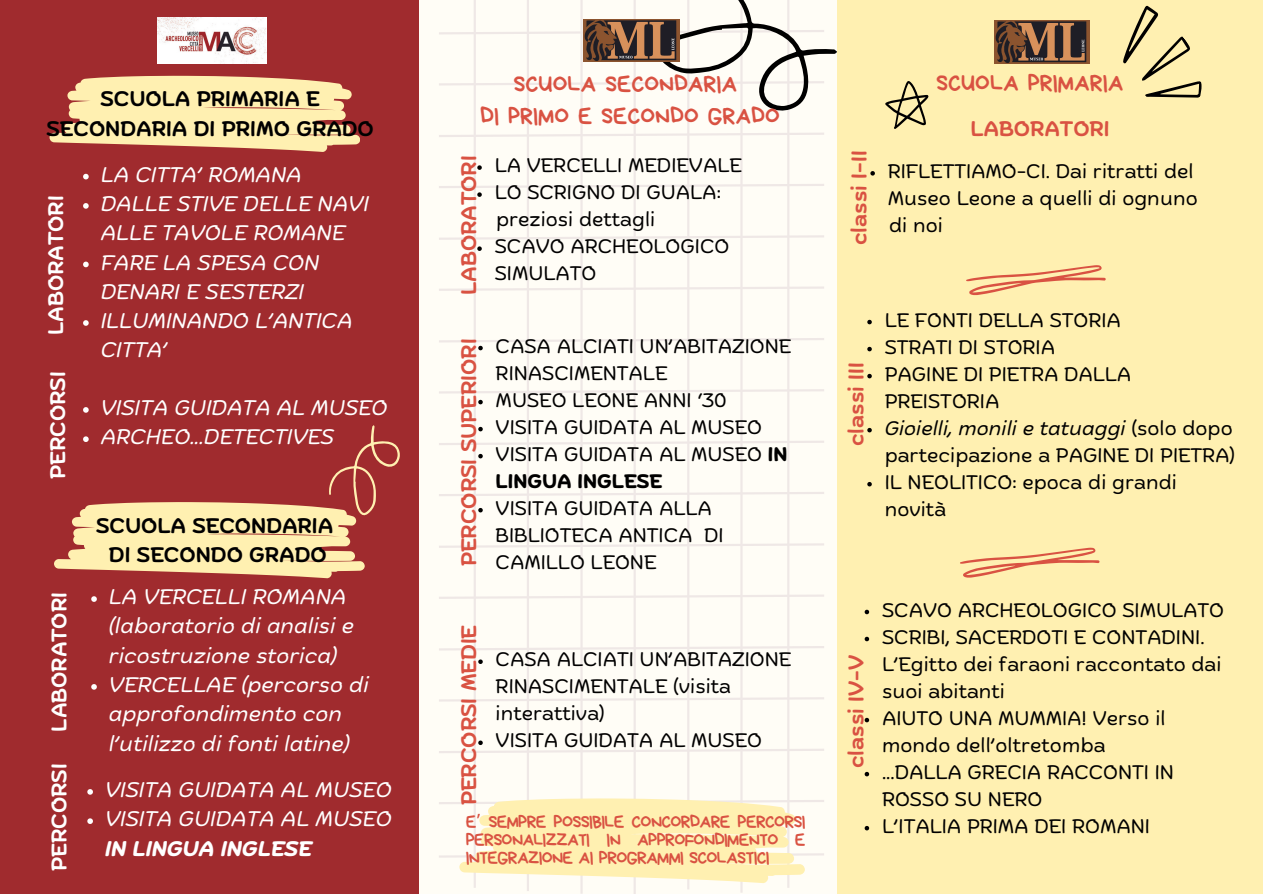
<style>
.page{position:relative;width:1263px;height:894px;background:#fff}
.page>*{position:absolute;margin:0;border:0;box-sizing:border-box;transform-origin:0 0}
.t1{font:24px/32.7px "Bryndan Write";color:#d95242;text-align:center}
.t2{font:italic 21px/29.2px "Biski";color:#fff}
.t3{font:600 21px "Biski";color:#d95242}
.t4{font:600 21px/29.2px "Biski";color:#000;text-align:center}
.t5{font:600 21px "Biski";color:#fff}
.t6{font:19.5px/27px "Biski";color:#000}
.t7{font:18px/18px "Bryndan Write";letter-spacing:-.04em;color:#d95242;text-align:justify}
.s1{font-weight:700}
.s2{font-family:"Noto Sans Gurmukhi"}
.s3{font-style:italic}
</style>
<div class="page">
<div style="left:0;top:0;width:1263px;height:893px;background:#fffdf6"></div>
<svg style="left:439px;top:286px;width:385px;height:5px"></svg>
<svg style="left:439px;top:389px;width:385px;height:5px"></svg>
<svg style="left:439px;top:440px;width:385px;height:5px"></svg>
<svg style="left:439px;top:492px;width:385px;height:4px"></svg>
<svg style="left:439px;top:543px;width:385px;height:5px"></svg>
<svg style="left:439px;top:594px;width:385px;height:5px"></svg>
<svg style="left:439px;top:646px;width:385px;height:5px"></svg>
<svg style="left:439px;top:697px;width:385px;height:5px"></svg>
<hr style="left:474px;top:0;width:2px;height:887px;background:#efe8e6">
<hr style="left:527px;top:0;width:2px;height:890px;background:#efe8e6">
<hr style="left:580px;top:0;width:3px;height:893px;background:#efe8e6">
<hr style="left:634px;top:0;width:2px;height:893px;background:#efe8e6">
<hr style="left:687px;top:0;width:2px;height:889px;background:#efe8e6">
<hr style="left:740px;top:0;width:3px;height:892px;background:#efe8e6">
<hr style="left:787px;top:0;width:2px;height:887px;background:#efe8e6">
<svg style="left:439px;top:0;width:398px;height:137px"></svg>
<div style="left:837px;top:0;width:426px;height:893px;background:#fff0b1"></div>
<div style="left:0;top:0;width:419px;height:893px;background:#a02b2e"></div>
<svg style="left:865px;top:609px;width:4px;height:5px"></svg>
<svg style="left:865px;top:636px;width:4px;height:5px"></svg>
<svg style="left:865px;top:717px;width:4px;height:5px"></svg>
<svg style="left:865px;top:771px;width:4px;height:5px"></svg>
<svg style="left:865px;top:826px;width:4px;height:4px"></svg>
<svg style="left:478px;top:659px;width:5px;height:4px"></svg>
<svg style="left:439px;top:740px;width:385px;height:13px"></svg>
<svg style="left:1123px;top:5px;width:79px;height:93px"></svg>
<svg style="left:885px;top:81px;width:44px;height:48px"></svg>
<img style="left:157px;top:17px;width:109px;height:46px">
<svg style="left:49px;top:76px;width:311px;height:76px"></svg>
<img style="left:584px;top:19px;width:95px;height:43px">
<svg style="left:439px;top:338px;width:385px;height:12px"></svg>
<svg style="left:478px;top:400px;width:5px;height:4px"></svg>
<svg style="left:478px;top:427px;width:5px;height:4px"></svg>
<svg style="left:478px;top:454px;width:5px;height:4px"></svg>
<svg style="left:478px;top:508px;width:5px;height:4px"></svg>
<img style="left:994px;top:21px;width:96px;height:43px">
<svg style="left:439px;top:798px;width:385px;height:85px"></svg>
<svg style="left:966px;top:265px;width:140px;height:30px"></svg>
<svg style="left:867px;top:320px;width:5px;height:4px"></svg>
<svg style="left:867px;top:347px;width:5px;height:4px"></svg>
<svg style="left:867px;top:374px;width:5px;height:4px"></svg>
<svg style="left:867px;top:428px;width:5px;height:4px"></svg>
<svg style="left:867px;top:482px;width:5px;height:4px"></svg>
<svg style="left:477px;top:165px;width:5px;height:5px"></svg>
<svg style="left:439px;top:184px;width:385px;height:13px"></svg>
<svg style="left:439px;top:235px;width:385px;height:16px"></svg>
<svg style="left:870px;top:171px;width:5px;height:4px"></svg>
<svg style="left:83px;top:174px;width:6px;height:5px"></svg>
<svg style="left:83px;top:203px;width:6px;height:6px"></svg>
<svg style="left:83px;top:261px;width:6px;height:6px"></svg>
<svg style="left:83px;top:320px;width:6px;height:6px"></svg>
<svg style="left:83px;top:407px;width:6px;height:5px"></svg>
<svg style="left:54px;top:425px;width:346px;height:153px"></svg>
<svg style="left:91px;top:596px;width:6px;height:5px"></svg>
<svg style="left:91px;top:684px;width:6px;height:5px"></svg>
<svg style="left:87px;top:789px;width:6px;height:5px"></svg>
<svg style="left:87px;top:818px;width:6px;height:5px"></svg>
<svg style="left:960px;top:547px;width:139px;height:30px"></svg>
<h2 class="t4" style="left:46px;top:86px;width:329px">SCUOLA PRIMARIA E<br>SECONDARIA DI PRIMO GRADO</h2>
<p class="t5" style="left:47px;top:334px;width:141px;rotate:-90deg">LABORATORI</p>
<p class="t5" style="left:49px;top:479px;width:109px;rotate:-90deg">PERCORSI</p>
<h1 class="t5" style="left:51px;top:731px;width:141px;rotate:-90deg">LABORATORI</h1>
<h3 class="t5" style="left:51px;top:870px;width:109px;rotate:-90deg">PERCORSI</h3>
<p class="t2" style="left:101px;top:162px;width:202px">LA CITTA’ ROMANA</p>
<p class="t2" style="left:101px;top:191px;width:270px">DALLE STIVE DELLE NAVI<br>ALLE TAVOLE ROMANE</p>
<p class="t2" style="left:101px;top:249px;width:220px">FARE LA SPESA CON<br>DENARI E SESTERZI</p>
<p class="t2" style="left:101px;top:308px;width:253px">ILLUMINANDO L’ANTICA<br>CITTA’</p>
<p class="t2" style="left:101px;top:395px;width:288px">VISITA GUIDATA AL MUSEO</p>
<p class="t2" style="left:101px;top:424px;width:235px">ARCHEO...DETECTIVES</p>
<p class="t4" style="left:96px;top:512px;width:239px">SCUOLA SECONDARIA<br>DI SECONDO GRADO</p>
<p class="t2" style="left:109px;top:584px;width:247px">LA VERCELLI ROMANA (laboratorio di analisi e ricostruzione storica)</p>
<p class="t2" style="left:109px;top:672px;width:261px">VERCELLAE (percorso di approfondimento con l’utilizzo di fonti latine)</p>
<p class="t2" style="left:105px;top:776px;width:288px">VISITA GUIDATA AL MUSEO</p>
<h2 class="t2" style="left:105px;top:806px;width:288px">VISITA GUIDATA AL MUSEO<br><span class="s1">IN LINGUA INGLESE</span></h2>
<p class="t1" style="left:480px;top:67px;width:301px">SCUOLA SECONDARIA<br>DI PRIMO E SECONDO GRADO</p>
<p class="t3" style="left:460px;top:295px;width:141px;rotate:-90deg">LABORATORI</p>
<p class="t3" style="left:460px;top:566px;width:229px;rotate:-90deg">PERCORSI SUPERIORI</p>
<h2 class="t6" style="left:495px;top:154px;width:249px">LA VERCELLI MEDIEVALE</h2>
<p class="t6" style="left:495px;top:181px;width:228px">LO SCRIGNO DI GUALA:</p>
<p class="t6" style="left:496px;top:208px;width:161px">preziosi dettagli</p>
<h4 class="t6" style="left:495px;top:235px;width:236px">SCAVO ARCHEOLOGICO<br>SIMULATO</h4>
<p class="t6" style="left:496px;top:334px;width:297px">CASA ALCIATI UN’ABITAZIONE<br>RINASCIMENTALE</p>
<p class="t6" style="left:496px;top:388px;width:233px">MUSEO LEONE ANNI ‘30</p>
<p class="t6" style="left:496px;top:415px;width:268px">VISITA GUIDATA AL MUSEO</p>
<p class="t6" style="left:496px;top:442px;width:293px">VISITA GUIDATA AL MUSEO <span class="s1">IN<br>LINGUA INGLESE</span></p>
<h2 class="t6" style="left:496px;top:496px;width:229px">VISITA GUIDATA ALLA<br>BIBLIOTECA ANTICA DI</h2>
<h2 class="t6" style="left:496px;top:550px;width:162px">CAMILLO LEONE</h2>
<h2 class="t3" style="left:460px;top:805px;width:182px;rotate:-90deg">PERCORSI MEDIE</h2>
<p class="t6" style="left:496px;top:647px;width:297px">CASA ALCIATI UN’ABITAZIONE<br>RINASCIMENTALE (visita interattiva)</p>
<p class="t6" style="left:496px;top:728px;width:268px">VISITA GUIDATA AL MUSEO</p>
<p class="t7" style="left:466px;top:812px;width:341px">E<span class="s2">’</span> SEMPRE POSSIBILE CONCORDARE PERCORSI PERSONALIZZATI IN APPROFONDIMENTO E INTEGRAZIONE AI PROGRAMMI SCOLASTICI</p>
<p class="t3" style="left:851px;top:245px;width:96px;rotate:-90deg">classi I-II</p>
<h4 class="t1" style="left:936px;top:66px;width:189px">SCUOLA PRIMARIA</h4>
<p class="t3" style="left:970px;top:120px;width:141px">LABORATORI</p>
<p class="t6" style="left:888px;top:159px;width:311px">RIFLETTIAMO-CI. Dai ritratti del<br>Museo Leone a quelli di ognuno</p>
<h2 class="t6" style="left:889px;top:213px;width:55px">di noi</h2>
<p class="t3" style="left:848px;top:446px;width:86px;rotate:-90deg">classi III</p>
<h2 class="t6" style="left:885px;top:308px;width:238px">LE FONTI DELLA STORIA</h2>
<p class="t6" style="left:885px;top:335px;width:172px">STRATI DI STORIA</p>
<p class="t6" style="left:885px;top:362px;width:248px">PAGINE DI PIETRA DALLA<br>PREISTORIA</p>
<p class="t6" style="left:885px;top:416px;width:352px"><span class="s3">Gioielli, monili e tatuaggi</span> (solo dopo partecipazione a PAGINE DI PIETRA)</p>
<h1 class="t6" style="left:885px;top:470px;width:294px">IL NEOLITICO: epoca di grandi novità</h1>
<p class="t3" style="left:848px;top:768px;width:115px;rotate:-90deg">classi IV-V</p>
<p class="t6" style="left:882px;top:598px;width:343px">SCAVO ARCHEOLOGICO SIMULATO</p>
<p class="t6" style="left:882px;top:625px;width:341px">SCRIBI, SACERDOTI E CONTADINI.<br>L’Egitto dei faraoni raccontato dai suoi abitanti</p>
<h2 class="t6" style="left:882px;top:706px;width:285px">AIUTO UNA MUMMIA! Verso il mondo dell’oltretomba</h2>
<p class="t6" style="left:882px;top:760px;width:294px">...DALLA GRECIA RACCONTI IN<br>ROSSO SU NERO</p>
<p class="t6" style="left:882px;top:814px;width:269px">L’ITALIA PRIMA DEI ROMANI</p>
</div>
